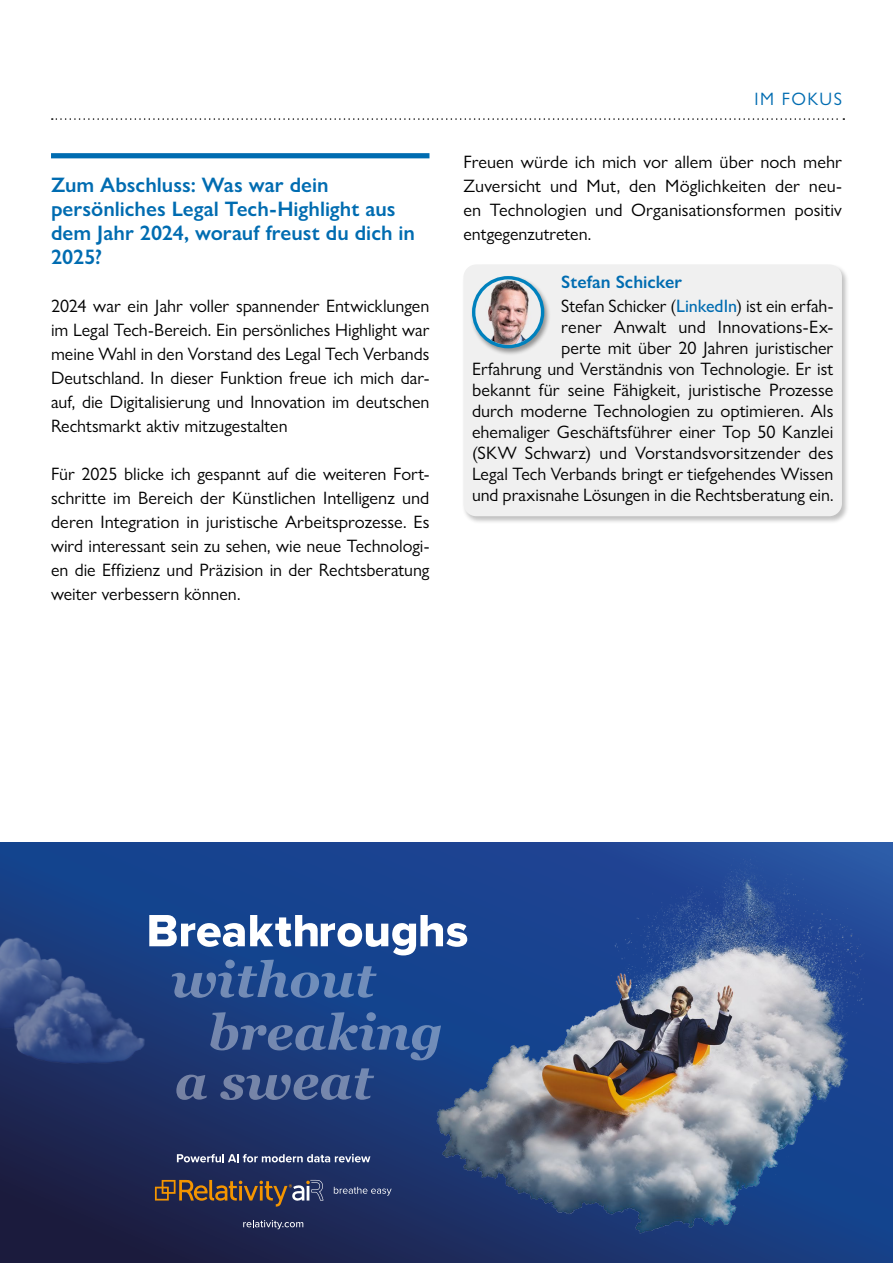
<style>
.page{position:relative;width:893px;height:1263px;background:#fff}
.page>*{position:absolute;margin:0;border:0;box-sizing:border-box;transform-origin:0 0}
.h2_ZwischenU{font:600 21px/24px "Gill Sans Nova";color:#006cb1}
.Kasten_Autor_2{font:18px/24px "Gill Sans Nova";color:#000;text-align:justify}
.Kasten_Autor_1{font:600 18px "Gill Sans Nova";letter-spacing:.005em;color:#006cb1}
.t1{font:18px "Gill Sans Nova";color:#006cb1}
.s1{font-weight:500;color:#006cb1}
</style>
<div class="page">
<svg style="left:52px;top:118px;width:792px;height:2px"></svg>
<div style="left:51px;top:153px;width:378px;height:5px;background:#006cb1"></div>
<div style="left:461px;top:263px;width:388px;height:261px;background:#000;opacity:.25"></div>
<div style="left:463px;top:264px;width:379px;height:252px;background:#f0f0f0;border-radius:13px"></div>
<div style="left:470px;top:275px;width:81px;height:81px;background:#000;opacity:.4"></div>
<svg style="left:474px;top:278px;width:69px;height:69px"></svg>
<img style="left:475px;top:279px;width:66px;height:66px;border-radius:33px">
<div style="left:472px;top:276px;width:72px;height:72px;border:3px solid #0081bd;border-radius:50%"></div>
<svg style="left:0;top:842px;width:893px;height:421px;background:#1b336d"></svg>
<img style="left:430px;top:842px;width:434px;height:421px">
<svg style="left:210px;top:1012px;width:231px;height:48px;background:#335591"></svg>
<svg style="left:176px;top:1074px;width:31px;height:26px"></svg>
<svg style="left:220px;top:1068px;width:154px;height:32px;background:#3f568a"></svg>
<svg style="left:163px;top:915px;width:304px;height:83px"></svg>
<img style="left:0;top:842px;width:163px;height:282px">
<svg style="left:177px;top:1154px;width:193px;height:8px"></svg>
<svg style="left:155px;top:1180px;width:168px;height:26px;background:#594a47"></svg>
<svg style="left:334px;top:1187px;width:58px;height:9px"></svg>
<svg style="left:94px;top:1212px;width:209px;height:23px;background:#22274d"></svg>
<p class="h2_ZwischenU" style="left:51px;top:173px;width:365px">Zum Abschluss: Was war dein persönliches Legal Tech-Highlight aus dem Jahr 2024, worauf freust du dich in<br>2025?</p>
<p class="Kasten_Autor_2" style="left:51px;top:294px;width:380px">2024 war ein Jahr voller spannender Entwicklungen im Legal Tech-Bereich. Ein persönliches Highlight war meine Wahl in den Vorstand des Legal Tech Verbands Deutschland. In dieser Funktion freue ich mich dar&shy;auf, die Digitalisierung und Innovation im deutschen Rechtsmarkt aktiv mitzugestalten</p>
<p class="Kasten_Autor_2" style="left:51px;top:462px;width:380px">Für 2025 blicke ich gespannt auf die weiteren Fort&shy;schritte im Bereich der Künstlichen Intelligenz und deren Integration in juristische Arbeitsprozesse. Es wird interessant sein zu sehen, wie neue Technologi&shy;en die Effizienz und Präzision in der Rechtsberatung weiter verbessern können.</p>
<p class="t1" style="left:754px;top:87px;width:51px">Im Fokus</p>
<p class="Kasten_Autor_2" style="left:463px;top:150px;width:380px">Freuen würde ich mich vor allem über noch mehr Zuversicht und Mut, den Möglichkeiten der neu&shy;en Technologien und Organisationsformen positiv entgegenzutreten.</p>
<p class="Kasten_Autor_1" style="left:561px;top:271px;width:122px">Stefan Schicker</p>
<p class="Kasten_Autor_2" style="left:472px;top:296px;width:363px;line-height:21px;text-align:right">Stefan Schicker (<span class="s1">LinkedIn</span>) ist ein erfah-<br>rener Anwalt und Innovations-Ex-<br>perte mit über 20 Jahren juristischer<br>Erfahrung und Verständnis von Technologie. Er ist bekannt für seine Fähigkeit, juristische Prozesse durch moderne Technologien zu optimieren. Als ehemaliger Geschäftsführer einer Top 50 Kanzlei (SKW Schwarz) und Vorstandsvorsitzender des Legal Tech Verbands bringt er tiefgehendes Wissen und praxisnahe Lösungen in die Rechtsberatung ein.</p>
</div>
